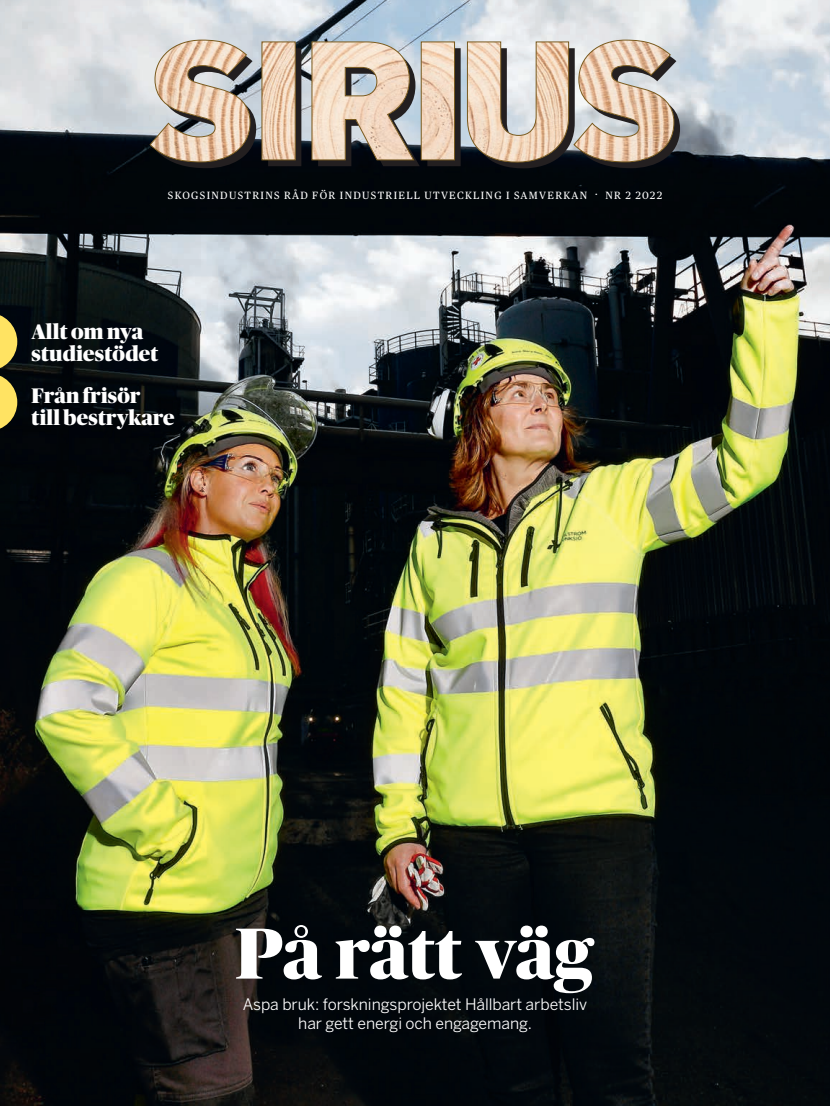
<style>
.page{position:relative;width:830px;height:1106px;background:#fff}
.page>*{position:absolute;margin:0;border:0;box-sizing:border-box;transform-origin:0 0}
.t1{font:800 72px "Publico Banner";color:#fff}
.t2{font:900 21px/22.5px "Publico Banner";letter-spacing:.01em;color:#fff}
.t3{font:15.75px/19.5px "Benton Sans";letter-spacing:-.005em;color:#fff;text-align:center}
.t4{font:10.5px "Publico Text";letter-spacing:.125em;color:#fff}
</style>
<div class="page">
<img style="left:0;top:0;width:829px;height:1105px">
<svg style="left:156px;top:46px;width:523px;height:122px;background:#232428"></svg>
<svg style="left:150px;top:40px;width:524px;height:122px;background:#c5b4a4"></svg>
<svg style="left:0;top:313px;width:17px;height:118px;background:#a79744"></svg>
<p class="t4" style="left:168px;top:187px;width:420px">SKOGSINDUSTRINS RÅD FÖR INDUSTRIELL UTVECKLING I SAMVERKAN</p>
<p class="t4" style="left:605px;top:187px;width:58px">NR 2 2022</p>
<h2 class="t2" style="left:32px;top:319px;width:128px">Allt om nya studiestödet</h2>
<h2 class="t2" style="left:32px;top:383px;width:144px">Från frisör<br>till bestrykare</h2>
<h1 class="t1" style="left:235px;top:901px;width:358px">På rätt väg</h1>
<p class="t3" style="left:243px;top:994px;width:345px">Aspa bruk: forskningsprojektet Hållbart arbetsliv har gett energi och engagemang.</p>
</div>
